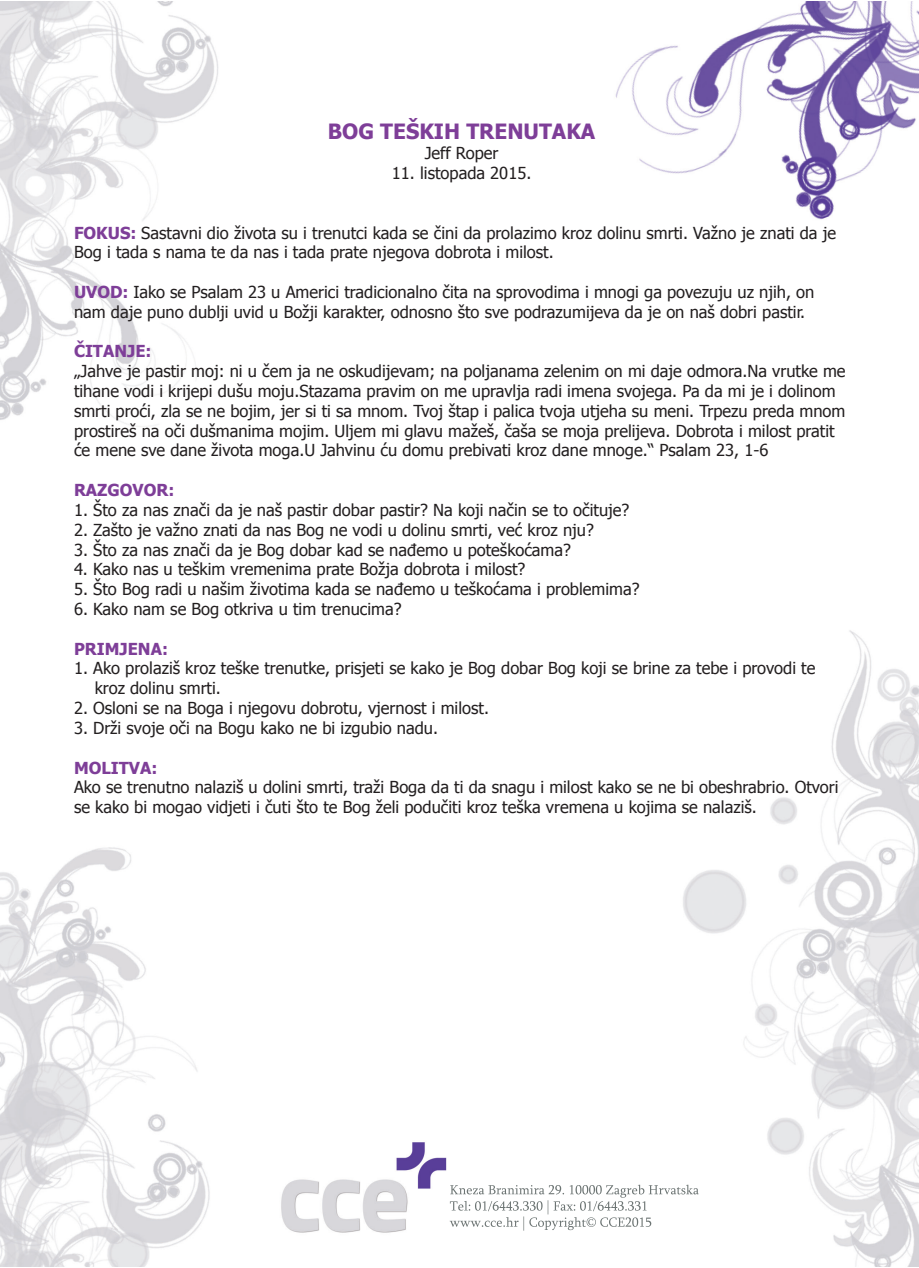
<style>
.page{position:relative;width:919px;height:1268px;background:#fff}
.page>*{position:absolute;margin:0;border:0;box-sizing:border-box;transform-origin:0 0}
.t1{font:700 21px "Tahoma";color:#7e3e98}
.t2{font:16.5px/19.8px "Tahoma";color:#231f20}
.t3{font:700 16.5px "Tahoma";color:#7e3e98}
.s1{font-weight:700;color:#7e3e98}
</style>
<div class="page">
<img style="left:0;top:1px;width:918px;height:1265px">
<img style="left:555px;top:1184px;width:89px;height:10px">
<img style="left:676px;top:1184px;width:22px;height:10px">
<img style="left:464px;top:1199px;width:175px;height:15px">
<svg style="left:642px;top:1200px;width:4px;height:10px"></svg>
<img style="left:484px;top:1216px;width:34px;height:10px">
<img style="left:523px;top:1216px;width:115px;height:14px">
<p class="t1" style="left:328px;top:117px;width:269px">BOG TEŠKIH TRENUTAKA</p>
<p class="t2" style="left:424px;top:143px;width:75px">Jeff Roper</p>
<p class="t2" style="left:392px;top:162px;width:141px">11. listopada 2015.</p>
<p class="t2" style="left:74px;top:222px;width:763px"><span class="s1">FOKUS:</span> Sastavni dio života su i trenutci kada se čini da prolazimo kroz dolinu smrti. Važno je znati da je<br>Bog i tada s nama te da nas i tada prate njegova dobrota i milost.</p>
<p class="t2" style="left:74px;top:281px;width:741px"><span class="s1">UVOD:</span> Iako se Psalam 23 u Americi tradicionalno čita na sprovodima i mnogi ga povezuju uz njih, on nam daje puno dublji uvid u Božji karakter, odnosno što sve podrazumijeva da je on naš dobri pastir.</p>
<p class="t3" style="left:74px;top:340px;width:79px">ČITANJE:</p>
<p class="t2" style="left:74px;top:360px;width:773px">„Jahve je pastir moj: ni u čem ja ne oskudijevam; na poljanama zelenim on mi daje odmora.Na vrutke me tihane vodi i krijepi dušu moju.Stazama pravim on me upravlja radi imena svojega. Pa da mi je i dolinom smrti proći, zla se ne bojim, jer si ti sa mnom. Tvoj štap i palica tvoja utjeha su meni. Trpezu preda mnom prostireš na oči dušmanima mojim. Uljem mi glavu mažeš, čaša se moja prelijeva. Dobrota i milost pratit će mene sve dane života moga.U Jahvinu ću domu prebivati kroz dane mnoge.“ Psalam 23, 1-6</p>
<p class="t3" style="left:74px;top:478px;width:102px">RAZGOVOR:</p>
<p class="t2" style="left:74px;top:499px;width:557px">1. Što za nas znači da je naš pastir dobar pastir? Na koji način se to očituje?</p>
<p class="t2" style="left:74px;top:519px;width:521px">2. Zašto je važno znati da nas Bog ne vodi u dolinu smrti, već kroz nju?</p>
<p class="t2" style="left:74px;top:539px;width:498px">3. Što za nas znači da je Bog dobar kad se nađemo u poteškoćama?</p>
<p class="t2" style="left:74px;top:558px;width:453px">4. Kako nas u teškim vremenima prate Božja dobrota i milost?</p>
<p class="t2" style="left:74px;top:578px;width:567px">5. Što Bog radi u našim životima kada se nađemo u teškoćama i problemima?</p>
<p class="t2" style="left:74px;top:598px;width:329px">6. Kako nam se Bog otkriva u tim trenucima?</p>
<p class="t3" style="left:74px;top:637px;width:95px">PRIMJENA:</p>
<p class="t2" style="left:95px;top:657px;width:722px;text-indent:-21px">1. Ako prolaziš kroz teške trenutke, prisjeti se kako je Bog dobar Bog koji se brine za tebe i provodi te kroz dolinu smrti.</p>
<p class="t2" style="left:74px;top:697px;width:416px">2. Osloni se na Boga i njegovu dobrotu, vjernost i milost.</p>
<p class="t2" style="left:74px;top:717px;width:365px">3. Drži svoje oči na Bogu kako ne bi izgubio nadu.</p>
<p class="t3" style="left:74px;top:755px;width:85px">MOLITVA:</p>
<p class="t2" style="left:74px;top:776px;width:766px">Ako se trenutno nalaziš u dolini smrti, traži Boga da ti da snagu i milost kako se ne bi obeshrabrio. Otvori se kako bi mogao vidjeti i čuti što te Bog želi podučiti kroz teška vremena u kojima se nalaziš.</p>
</div>
